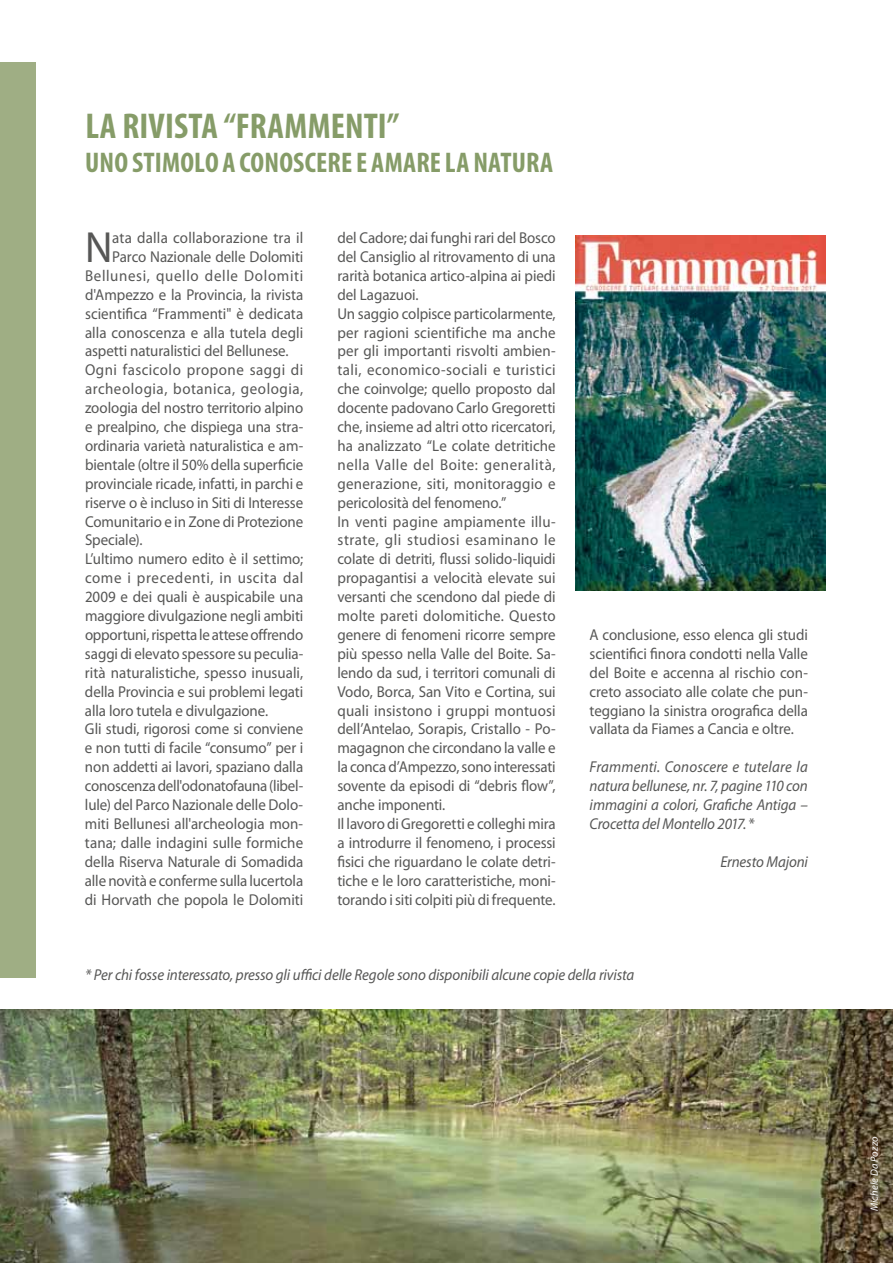
<style>
.page{position:relative;width:893px;height:1263px;background:#fff}
.page>*{position:absolute;margin:0;border:0;box-sizing:border-box;transform-origin:0 0}
.t1{font:43.8px "Myriad Pro";color:#575756;scale:.95 1}
.t2{font:700 condensed 36px "Myriad Pro";letter-spacing:.01em;color:#869c68}
.t3{font:700 condensed 28.5px "Myriad Pro";letter-spacing:.005em;color:#869c68}
.t4{font:15.75px/18.9px "Myriad Pro";letter-spacing:-.005em;color:#575756;scale:.95 1}
.t5{font:italic 15.75px/18.9px "Myriad Pro";letter-spacing:-.01em;color:#575756;text-align:justify;scale:.95 1}
.t6{font:15.75px "Myriad Pro";letter-spacing:.035em;color:#575756;scale:.95 1}
.t7{font:15.75px "Myriad Pro";letter-spacing:.045em;color:#575756;scale:.95 1}
.t8{font:15.75px "Myriad Pro";letter-spacing:.015em;color:#575756;scale:.95 1}
.t9{font:italic 10.5px "Myriad Pro";letter-spacing:.005em;color:#fff}
.s1{font-style:normal}
</style>
<div class="page">
<img style="left:0;top:1010px;width:893px;height:253px">
<div style="left:0;top:62px;width:35px;height:916px;background:#9fae84"></div>
<img style="left:575px;top:236px;width:250px;height:354px">
<h2 class="t2" style="left:85px;top:103px;width:52px">LARIVISTA</h2>
<h2 class="t2" style="left:224px;top:103px;width:46px">“FRAMME</h2>
<h2 class="t2" style="left:345px;top:103px;width:56px">NTI”</h2>
<h3 class="t3" style="left:85px;top:144px;width:60px">UNO STIM</h3>
<h3 class="t3" style="left:180px;top:144px;width:126px">OLO A CONOSCERE</h3>
<h3 class="t3" style="left:356px;top:144px;width:30px">EAMARE</h3>
<h3 class="t3" style="left:445px;top:144px;width:58px">LA NATURA</h3>
<h1 class="t1" style="left:85px;top:220px;width:30px">N</h1>
<p class="t8" style="left:112px;top:228px;width:203px">ata dalla collaborazione tra il</p>
<p class="t4" style="left:112px;top:247px;width:203px">Parco Nazionale delle Dolomiti</p>
<p class="t7" style="left:85px;top:266px;width:231px">Bellunesi, quello delle Dolomiti</p>
<p class="t4" style="left:85px;top:285px;width:231px">d'Ampezzo e la Provincia, la rivista</p>
<p class="t4" style="left:85px;top:304px;width:231px">scientifica “Frammenti" è dedicata</p>
<p class="t4" style="left:85px;top:323px;width:231px">alla conoscenza e alla tutela degli</p>
<p class="t4" style="left:85px;top:341px;width:216px">aspetti naturalistici del Bellunese.</p>
<p class="t6" style="left:85px;top:360px;width:231px">Ogni fascicolo propone saggi di</p>
<p class="t6" style="left:85px;top:379px;width:231px">archeologia, botanica, geologia,</p>
<p class="t4" style="left:85px;top:398px;width:231px">zoologia del nostro territorio alpino</p>
<p class="t4" style="left:85px;top:417px;width:231px">e prealpino, che dispiega una stra-</p>
<p class="t4" style="left:85px;top:436px;width:231px">ordinaria varietà naturalistica e am-</p>
<p class="t4" style="left:85px;top:455px;width:231px">bientale (oltre il 50% della superficie</p>
<p class="t4" style="left:85px;top:474px;width:231px">provinciale ricade, infatti, in parchi e</p>
<p class="t4" style="left:85px;top:493px;width:231px">riserve o è incluso in Siti di Interesse</p>
<p class="t4" style="left:85px;top:512px;width:231px">Comunitario e in Zone di Protezione</p>
<p class="t4" style="left:85px;top:530px;width:62px">Speciale).</p>
<p class="t4" style="left:85px;top:549px;width:231px">L’ultimo numero edito è il settimo;</p>
<p class="t6" style="left:85px;top:568px;width:231px">come i precedenti, in uscita dal</p>
<p class="t4" style="left:85px;top:587px;width:231px">2009 e dei quali è auspicabile una</p>
<p class="t4" style="left:85px;top:606px;width:231px">maggiore divulgazione negli ambiti</p>
<p class="t4" style="left:85px;top:625px;width:231px">opportuni,rispetta leatteseoffrendo</p>
<p class="t4" style="left:85px;top:644px;width:231px">saggi di elevato spessore su peculia-</p>
<p class="t4" style="left:85px;top:663px;width:231px">rità naturalistiche, spesso inusuali,</p>
<p class="t4" style="left:85px;top:682px;width:231px">della Provincia e sui problemi legati</p>
<p class="t4" style="left:85px;top:701px;width:194px">alla loro tutela e divulgazione.</p>
<p class="t4" style="left:85px;top:719px;width:231px">Gli studi, rigorosi come si conviene</p>
<p class="t4" style="left:85px;top:738px;width:231px">e non tutti di facile “consumo” per i</p>
<p class="t4" style="left:85px;top:757px;width:231px">non addetti ai lavori, spaziano dalla</p>
<p class="t4" style="left:85px;top:776px;width:231px">conoscenzadell'odonatofauna (libel-</p>
<p class="t4" style="left:85px;top:795px;width:231px">lule) del Parco Nazionale delle Dolo-</p>
<p class="t4" style="left:85px;top:814px;width:231px">miti Bellunesi all'archeologia mon-</p>
<p class="t4" style="left:85px;top:833px;width:231px">tana; dalle indagini sulle formiche</p>
<p class="t4" style="left:85px;top:852px;width:231px">della Riserva Naturale di Somadida</p>
<p class="t4" style="left:85px;top:871px;width:231px">alle novità e conferme sulla lucertola</p>
<p class="t4" style="left:85px;top:890px;width:231px">di Horvath che popola le Dolomiti</p>
<p class="t4" style="left:337px;top:228px;width:231px">del Cadore; dai funghi rari del Bosco del Cansiglio al ritrovamento di una rarità botanica artico-alpina ai piedi del Lagazuoi.<br>Un saggio colpisce particolarmente, per ragioni scientifiche ma anche per gli importanti risvolti ambien&shy;tali, economico-sociali e turistici che coinvolge; quello proposto dal docente padovano Carlo Gregoretti che, insieme ad altri otto ricercatori, ha analizzato “Le colate detritiche nella Valle del Boite: generalità, generazione, siti, monitoraggio e pericolosità del fenomeno.”<br>In venti pagine ampiamente illu&shy;strate, gli studiosi esaminano le colate di detriti, flussi solido-liquidi propagantisi a velocità elevate sui versanti che scendono dal piede di molte pareti dolomitiche. Questo genere di fenomeni ricorre sempre più spesso nella Valle del Boite. Sa&shy;lendo da sud, i territori comunali di Vodo, Borca, San Vito e Cortina, sui quali insistono i gruppi montuosi dell’Antelao, Sorapis, Cristallo - Po&shy;magagnon che circondano la valle e la conca d’Ampezzo, sono interessati sovente da episodi di “debris flow”, anche imponenti.<br>Il lavoro di Gregoretti e colleghi mira a introdurre il fenomeno, i processi fisici che riguardano le colate detri&shy;tiche e le loro caratteristiche, moni&shy;torando i siti colpiti più di frequente.</p>
<p class="t4" style="left:590px;top:625px;width:231px;text-align:justify">A conclusione, esso elenca gli studi scientifici finora condotti nella Valle del Boite e accenna al rischio con&shy;creto associato alle colate che pun&shy;teggiano la sinistra orografica della vallata da Fiames a Cancia e oltre.</p>
<p class="t5" style="left:590px;top:757px;width:231px">Frammenti. Conoscere e tutelare la natura bellunese, nr. 7, pagine 110 con immagini a colori, Grafiche Antiga – Crocetta del Montello 2017<span class="s1">. *</span></p>
<p class="t5" style="left:720px;top:852px;width:94px">Ernesto Majoni</p>
<p class="t5" style="left:85px;top:965px;width:580px">* Per chi fosse interessato, presso gli uffici delle Regole sono disponibili alcune copie della rivista</p>
<p class="t9" style="left:868px;top:1211px;width:76px;rotate:-90deg">Michele Da Pozzo</p>
</div>
